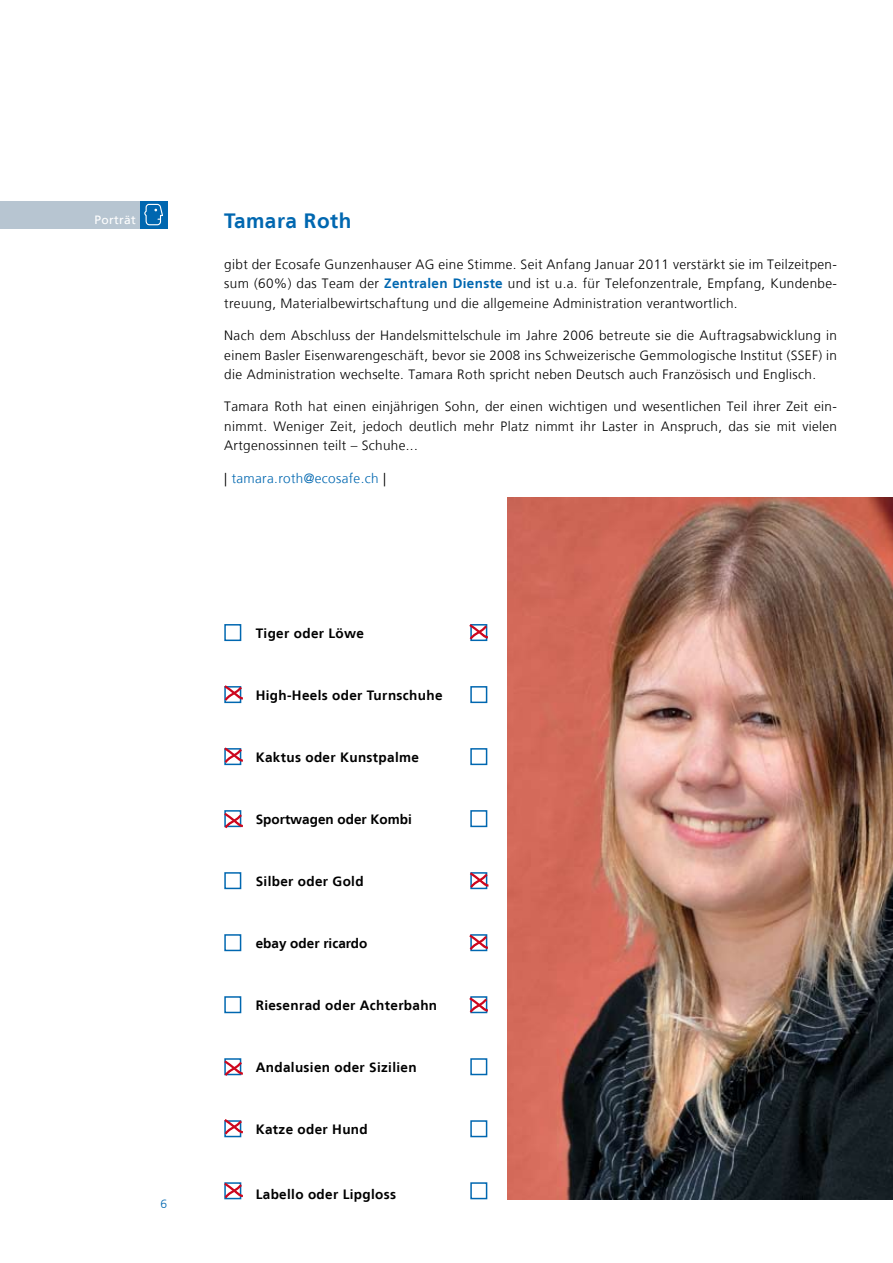
<style>
.page{position:relative;width:893px;height:1263px;background:#fff}
.page>*{position:absolute;margin:0;border:0;box-sizing:border-box;transform-origin:0 0}
.t1{font:700 20.7px "Frutiger LT";letter-spacing:.025em;color:#0067b0}
.t2{font:300 13.5px/19.5px "Frutiger LT";letter-spacing:.025em;color:#000;text-align:justify}
.t3{font:700 13.5px "Frutiger LT";letter-spacing:.025em;color:#000}
.t4{font:700 13.5px "Frutiger LT";color:#000}
.t5{font:300 13.5px "Frutiger LT";letter-spacing:.025em;color:#0067b0}
.t6{font:12px "Frutiger LT";letter-spacing:.025em;color:#fff}
.t7{font:300 12px "Frutiger LT";color:#0067b0}
.s1{font-weight:700;color:#0067b0}
.s2{color:#000}
</style>
<div class="page">
<div style="left:224px;top:624px;width:17px;height:17px;border:2px solid #0067b0"></div>
<div style="left:470px;top:686px;width:17px;height:17px;border:2px solid #0067b0"></div>
<div style="left:470px;top:748px;width:17px;height:17px;border:2px solid #0067b0"></div>
<div style="left:224px;top:810px;width:17px;height:17px;border:2px solid #0067b0"></div>
<div style="left:470px;top:810px;width:17px;height:17px;border:2px solid #0067b0"></div>
<div style="left:224px;top:872px;width:17px;height:17px;border:2px solid #0067b0"></div>
<div style="left:224px;top:934px;width:17px;height:17px;border:2px solid #0067b0"></div>
<div style="left:224px;top:996px;width:17px;height:17px;border:2px solid #0067b0"></div>
<div style="left:470px;top:1058px;width:17px;height:17px;border:2px solid #0067b0"></div>
<div style="left:470px;top:1120px;width:17px;height:17px;border:2px solid #0067b0"></div>
<div style="left:470px;top:1182px;width:17px;height:17px;border:2px solid #0067b0"></div>
<div style="left:0;top:201px;width:140px;height:27px;background:#b7c5d1"></div>
<div style="left:140px;top:201px;width:27px;height:27px;background:#0067b0"></div>
<svg style="left:144px;top:204px;width:19px;height:22px"></svg>
<img style="left:507px;top:497px;width:386px;height:702px">
<svg style="left:470px;top:872px;width:19px;height:18px"></svg>
<svg style="left:224px;top:1182px;width:19px;height:18px"></svg>
<svg style="left:469px;top:996px;width:19px;height:18px"></svg>
<svg style="left:224px;top:685px;width:19px;height:18px"></svg>
<svg style="left:224px;top:811px;width:19px;height:18px"></svg>
<svg style="left:469px;top:934px;width:19px;height:18px"></svg>
<svg style="left:224px;top:747px;width:19px;height:18px"></svg>
<svg style="left:224px;top:1119px;width:19px;height:18px"></svg>
<svg style="left:469px;top:624px;width:19px;height:18px"></svg>
<svg style="left:224px;top:1058px;width:19px;height:18px"></svg>
<p class="t6" style="left:95px;top:213px;width:43px">Porträt</p>
<h1 class="t1" style="left:224px;top:209px;width:129px">Tamara Roth</h1>
<p class="t2" style="left:224px;top:255px;width:614px">gibt der Ecosafe Gunzenhauser AG eine Stimme. Seit Anfang Januar 2011 verstärkt sie im Teilzeitpen&shy;sum (60%) das Team der <span class="s1">Zentralen Dienste</span> und ist u.a. für Telefonzentrale, Empfang, Kundenbe&shy;treuung, Materialbewirtschaftung und die allgemeine Administration verantwortlich.</p>
<p class="t2" style="left:224px;top:326px;width:614px">Nach dem Abschluss der Handelsmittelschule im Jahre 2006 betreute sie die Auftragsabwicklung in einem Basler Eisenwarengeschäft, bevor sie 2008 ins Schweizerische Gemmologische Institut (SSEF) in die Administration wechselte. Tamara Roth spricht neben Deutsch auch Französisch und Englisch.</p>
<p class="t2" style="left:224px;top:397px;width:614px">Tamara Roth hat einen einjährigen Sohn, der einen wichtigen und wesentlichen Teil ihrer Zeit ein&shy;nimmt. Weniger Zeit, jedoch deutlich mehr Platz nimmt ihr Laster in Anspruch, das sie mit vielen Artgenossinnen teilt – Schuhe...</p>
<p class="t5" style="left:224px;top:470px;width:163px"><span class="s2">|</span> tamara.roth@ecosafe.ch <span class="s2">|</span></p>
<p class="t3" style="left:256px;top:625px;width:110px">Tiger oder Löwe</p>
<p class="t3" style="left:256px;top:687px;width:188px">High-Heels oder Turnschuhe</p>
<p class="t3" style="left:256px;top:749px;width:165px">Kaktus oder Kunstpalme</p>
<p class="t4" style="left:256px;top:811px;width:158px">Sportwagen oder Kombi</p>
<p class="t3" style="left:256px;top:873px;width:109px">Silber oder Gold</p>
<p class="t4" style="left:256px;top:935px;width:113px">ebay oder ricardo</p>
<p class="t3" style="left:256px;top:997px;width:183px">Riesenrad oder Achterbahn</p>
<p class="t3" style="left:256px;top:1060px;width:162px">Andalusien oder Sizilien</p>
<p class="t7" style="left:161px;top:1197px;width:8px">6</p>
<p class="t3" style="left:256px;top:1122px;width:113px">Katze oder Hund</p>
<p class="t3" style="left:256px;top:1187px;width:142px">Labello oder Lipgloss</p>
</div>
